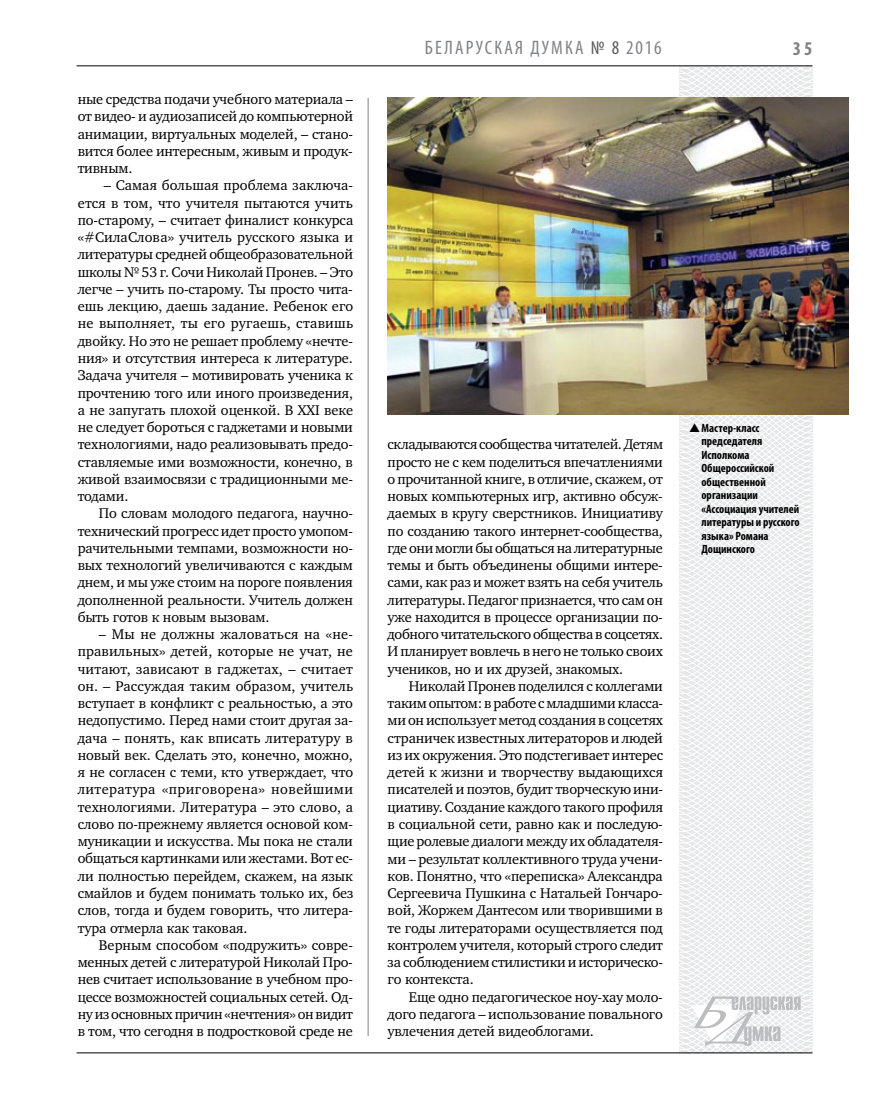
<style>
.page{position:relative;width:872px;height:1106px;background:#fff}
.page>*{position:absolute;margin:0;border:0;box-sizing:border-box;transform-origin:0 0}
.t1{font:condensed 19.5px "Myriad Pro";letter-spacing:.11em;color:#808285}
.t2{font:700 condensed 19.5px "Myriad Pro";color:#808285}
.t3{font:14.4px/17.2px "Charter C";letter-spacing:-.01em;color:#000;text-align:justify}
.t4{font:700 condensed 12px/13.5px "Myriad Pro";color:#000}
.s1{color:#58595b}
</style>
<div class="page">
<hr style="left:368px;top:98px;width:1px;height:938px;background:#808285">
<svg style="left:621px;top:65px;width:228px;height:989px"></svg>
<svg style="left:691px;top:996px;width:109px;height:53px"></svg>
<hr style="left:77px;top:65px;width:735px;height:1px;background:#000">
<hr style="left:77px;top:1052px;width:735px;height:1px;background:#000">
<img style="left:387px;top:97px;width:461px;height:317px">
<svg style="left:689px;top:423px;width:23px;height:10px"></svg>
<p class="t3" style="left:78px;top:91px;width:277px">ные средства подачи учебного материала – от видео- и аудиозаписей до компьютерной анимации, виртуальных моделей, – стано&shy;вится более интересным, живым и продук&shy;тивным.</p>
<p class="t3" style="left:78px;top:177px;width:277px;text-indent:26px">– Самая большая проблема заключа&shy;ется в том, что учителя пытаются учить по-старому, – считает финалист конкурса «#СилаСлова» учитель русского языка и литературы средней общеобразовательной школы № 53 г. Сочи Николай Пронев. – Это легче – учить по-старому. Ты просто чита&shy;ешь лекцию, даешь задание. Ребенок его не выполняет, ты его ругаешь, ставишь двойку. Но это не решает проблему «нечте&shy;ния» и отсутствия интереса к литературе.<br>Задача учителя – мотивировать ученика к прочтению того или иного произведения, а не запугать плохой оценкой. В XXI веке не следует бороться с гаджетами и новыми технологиями, надо реализовывать предо&shy;ставляемые ими возможности, конечно, в живой взаимосвязи с традиционными ме&shy;тодами.</p>
<p class="t3" style="left:78px;top:505px;width:277px;text-indent:21px">По словам молодого педагога, научно&shy;технический прогресс идет просто умопом&shy;рачительными темпами, возможности но&shy;вых технологий увеличиваются с каждым днем, и мы уже стоим на пороге появления дополненной реальности. Учитель должен быть готов к новым вызовам.</p>
<p class="t3" style="left:78px;top:625px;width:277px;text-indent:21px">– Мы не должны жаловаться на «не&shy;правильных» детей, которые не учат, не читают, зависают в гаджетах, – считает он. – Рассуждая таким образом, учитель вступает в конфликт с реальностью, а это недопустимо. Перед нами стоит другая за&shy;дача – понять, как вписать литературу в новый век. Сделать это, конечно, можно, я не согласен с теми, кто утверждает, что литература «приговорена» новейшими технологиями. Литература – это слово, а слово по-прежнему является основой ком&shy;муникации и искусства. Мы пока не стали общаться картинками или жестами. Вот ес&shy;ли полностью перейдем, скажем, на язык смайлов и будем понимать только их, без слов, тогда и будем говорить, что литера&shy;тура отмерла как таковая.</p>
<p class="t3" style="left:78px;top:936px;width:277px;text-indent:21px">Верным способом «подружить» совре&shy;менных детей с литературой Николай Про&shy;нев считает использование в учебном про&shy;цессе возможностей социальных сетей. Од&shy;ну из основных причин «нечтения» он видит в том, что сегодня в подростковой среде не</p>
<h1 class="t1" style="left:425px;top:36px;width:238px">БЕЛАРУСКА Я ДУМКА <span class="s1">№ 8</span> 2016</h1>
<h1 class="t2" style="left:793px;top:37px;width:21px">35</h1>
<p class="t3" style="left:387px;top:436px;width:277px">складываются сообщества читателей. Детям просто не с кем поделиться впечатлениями о прочитанной книге, в отличие, скажем, от новых компьютерных игр, активно обсуж&shy;даемых в кругу сверстников. Инициативу по созданию такого интернет-сообщества, где они могли бы общаться на литературные темы и быть объединены общими интере&shy;сами, как раз и может взять на себя учитель литературы. Педагог признается, что сам он уже находится в процессе организации по&shy;добного читательского общества в соцсетях.<br>И планирует вовлечь в него не только своих учеников, но и их друзей, знакомых.</p>
<p class="t3" style="left:387px;top:677px;width:277px;text-indent:21px">Николай Пронев поделился с коллегами таким опытом: в работе с младшими класса&shy;ми он использует метод создания в соцсетях страничек известных литераторов и людей из их окружения. Это подстегивает интерес детей к жизни и творчеству выдающихся писателей и поэтов, будит творческую ини&shy;циативу. Создание каждого такого профиля в социальной сети, равно как и последую&shy;щие ролевые диалоги между их обладателя&shy;ми – результат коллективного труда учени&shy;ков. Понятно, что «переписка» Александра Сергеевича Пушкина с Натальей Гончаро&shy;вой, Жоржем Дантесом или творившими в те годы литераторами осуществляется под контролем учителя, который строго следит за соблюдением стилистики и историческо&shy;го контекста.</p>
<p class="t3" style="left:387px;top:988px;width:277px;text-indent:21px">Еще одно педагогическое ноу-хау моло&shy;дого педагога – использование повального увлечения детей видеоблогами.</p>
<p class="t4" style="left:701px;top:421px;width:100px">Мастер-класс председателя<br>Исполкома<br>Общероссийской общественной организации «Ассоциация учителей литературы и русского языка» Романа<br>Дощинского</p>
</div>
